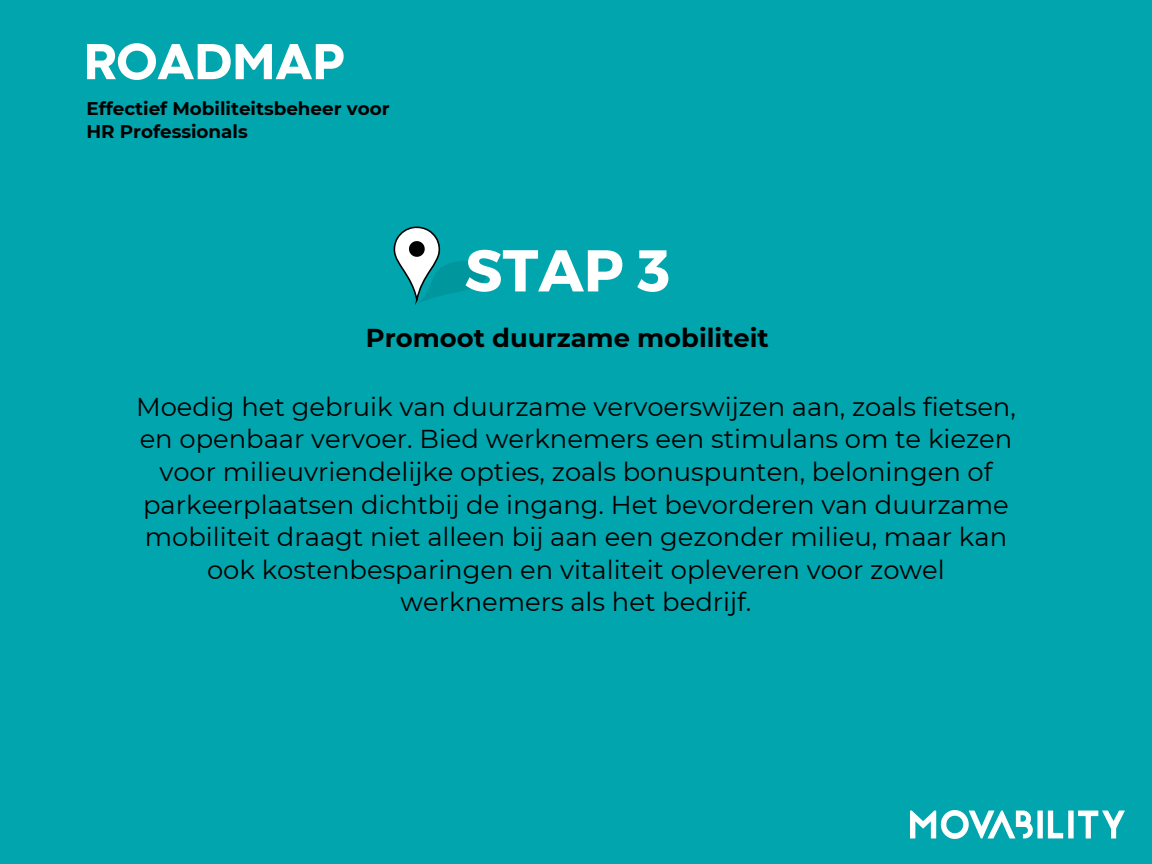
<style>
.page{position:relative;width:1152px;height:864px;background:#00a5ad}
.page>*{position:absolute;margin:0;border:0;box-sizing:border-box;transform-origin:0 0}
.t1{font:700 58.8px "Montserrat";color:#fff}
.t2{font:800 52.8px "Codec Pro";color:#fff}
.t3{font:25.8px/32.7px "Montserrat";color:#000;text-align:center}
.t4{font:700 25.8px "Montserrat";color:#000}
.t5{font:700 18.3px/23.7px "Montserrat";color:#000}
</style>
<div class="page">
<svg style="left:394px;top:226px;width:93px;height:78px"></svg>
<img style="left:910px;top:810px;width:214px;height:28px">
<h1 class="t2" style="left:83px;top:43px;width:262px">ROADMAP</h1>
<h3 class="t5" style="left:86px;top:96px;width:305px">Effectief Mobiliteitsbeheer voor<br>HR Professionals</h3>
<p class="t1" style="left:465px;top:232px;width:207px">STAP 3</p>
<p class="t4" style="left:366px;top:322px;width:404px">Promoot duurzame mobiliteit</p>
<h4 class="t3" style="left:136px;top:390px;width:881px">Moedig het gebruik van duurzame vervoerswijzen aan, zoals fietsen, en openbaar vervoer. Bied werknemers een stimulans om te kiezen voor milieuvriendelijke opties, zoals bonuspunten, beloningen of parkeerplaatsen dichtbij de ingang. Het bevorderen van duurzame mobiliteit draagt niet alleen bij aan een gezonder milieu, maar kan ook kostenbesparingen en vitaliteit opleveren voor zowel werknemers als het bedrijf.</h4>
</div>
